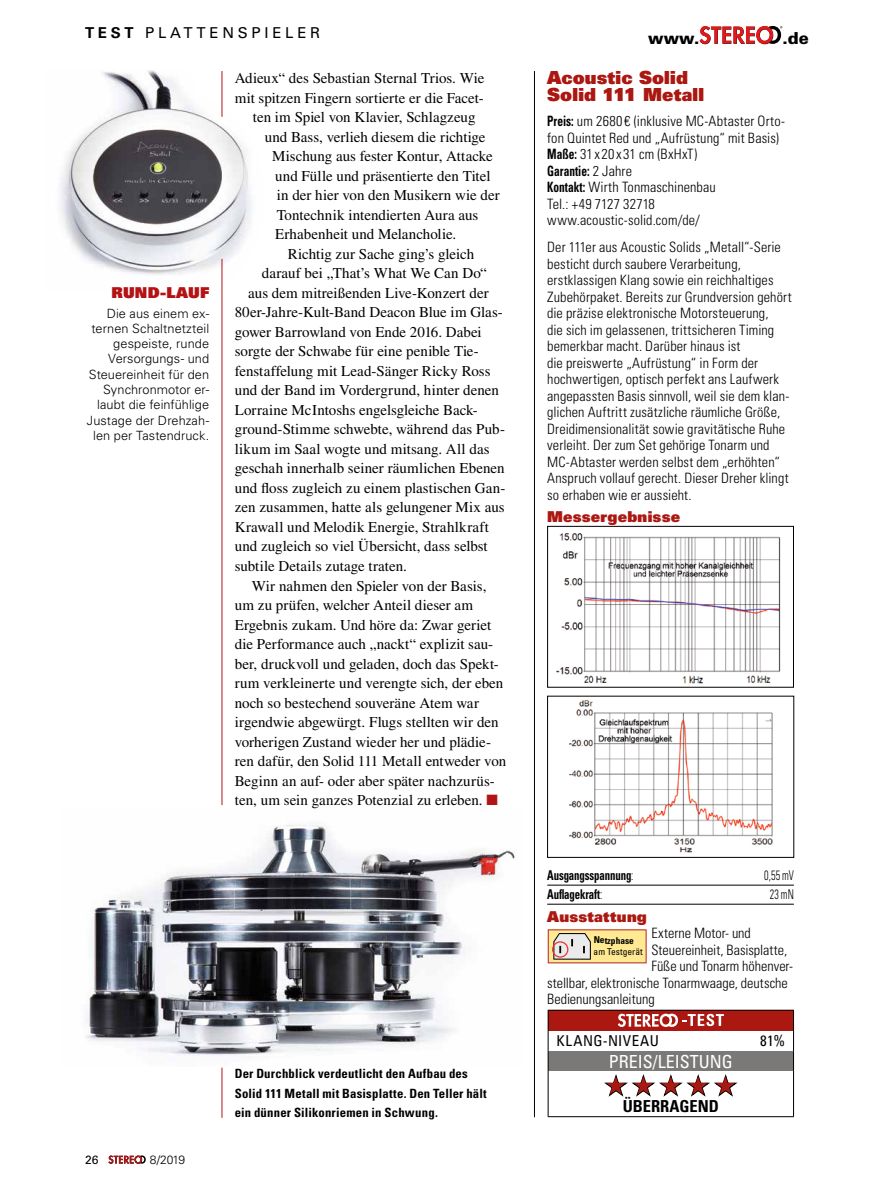
<style>
.page{position:relative;width:893px;height:1191px;background:#fff}
.page>*{position:absolute;margin:0;border:0;box-sizing:border-box;transform-origin:0 0}
.t1{font:25.5px "Zapf Dingbats ITC";color:#ab1811}
.t2{font:18px/17.1px "Univers LT Std X Black";letter-spacing:.01em;color:#ab1811}
.t3{font:condensed 18px "Univers LT Std";color:#fff}
.t4{font:700 condensed 16.5px "Univers LT Std";color:#000}
.t5{font:900 16.5px "Univers LT Std";color:#000}
.t6{font:15px "Times LT Std";color:#000}
.t7{font:15px "Univers LT Std X Black";letter-spacing:.015em;color:#ab1811}
.t8{font:15px "Univers LT Std";letter-spacing:.25em;color:#000}
.t9{font:condensed 15px "Univers LT Std";letter-spacing:.035em;color:#000}
.t10{font:15px "Univers LT Std X Black";letter-spacing:.015em;color:#b41315}
.t11{font:300 condensed 14.25px/16.5px "Univers LT Std";letter-spacing:.005em;color:#000}
.t12{font:700 condensed 13.5px "Univers LT Std";letter-spacing:-.01em;color:#000;scale:.8 1}
.t13{font:300 condensed 13.5px "Univers LT Std";letter-spacing:.01em;color:#000;scale:.75 1}
.t14{font:300 12.75px/15.3px "Univers LT Std";letter-spacing:.005em;color:#000;text-align:right}
.t15{font:700 condensed 12.75px/19.5px "Univers LT Std";letter-spacing:.015em;color:#000}
.t16{font:300 12px "Univers LT Std";color:#000}
.t17{font:12px "Univers LT Std";color:#000}
.t18{font:condensed 9.45px "Univers LT Std";color:#000}
.t19{font:700 condensed 9.45px "Univers LT Std";color:#000}
.s1{font-weight:700}
.s2{color:#b41315}
.s3{font-weight:300}
</style>
<div class="page">
<svg style="left:108px;top:1155px;width:38px;height:8px"></svg>
<img style="left:85px;top:825px;width:431px;height:231px">
<img style="left:60px;top:70px;width:192px;height:223px">
<hr style="left:222px;top:259px;width:1px;height:546px;background:#b41315">
<hr style="left:222px;top:1067px;width:1px;height:50px;background:#b41315">
<hr style="left:222px;top:71px;width:1px;height:46px;background:#b41315">
<hr style="left:547px;top:885px;width:247px;height:1px;background:#000">
<hr style="left:547px;top:904px;width:247px;height:1px;background:#000">
<img style="left:569px;top:700px;width:204px;height:153px">
<div style="left:548px;top:1010px;width:245px;height:20px;background:#ab1811"></div>
<div style="left:548px;top:1051px;width:245px;height:19px;background:#7b7978"></div>
<hr style="left:793px;top:1070px;width:1px;height:46px;background:#000">
<hr style="left:548px;top:1009px;width:181px;height:1px;background:#000">
<hr style="left:729px;top:1009px;width:65px;height:1px;background:#000">
<svg style="left:793px;top:1010px;width:1px;height:60px"></svg>
<svg style="left:548px;top:1010px;width:1px;height:60px"></svg>
<hr style="left:548px;top:1070px;width:1px;height:46px;background:#000">
<hr style="left:548px;top:1116px;width:181px;height:1px;background:#000">
<hr style="left:729px;top:1116px;width:65px;height:1px;background:#000">
<svg style="left:618px;top:1013px;width:106px;height:14px"></svg>
<svg style="left:604px;top:1074px;width:134px;height:23px"></svg>
<img style="left:556px;top:533px;width:225px;height:151px">
<div style="left:547px;top:526px;width:247px;height:161px;border:1px solid #000"></div>
<svg style="left:548px;top:929px;width:99px;height:34px;background:#e9cf97"></svg>
<hr style="left:534px;top:71px;width:1px;height:1046px;background:#000">
<svg style="left:699px;top:26px;width:83px;height:18px"></svg>
<p class="t8" style="left:85px;top:24px;width:237px"><span class="s1">TEST</span> PLATTENSPIELER</p>
<p class="t10" style="left:112px;top:283px;width:99px">RUND-LAUF</p>
<p class="t14" style="left:87px;top:305px;width:124px">Die aus einem ex&shy;ternen Schaltnetzteil gespeiste, runde<br>Versorgungs- und<br>Steuereinheit für den<br>Synchronmotor er&shy;laubt die feinfühlige<br>Justage der Drehzah&shy;len per Tastendruck.</p>
<p class="t6" style="left:235px;top:70px;width:251px">Adieux“ des Sebastian Sternal Trios. Wie</p>
<p class="t6" style="left:235px;top:89px;width:250px">mit spitzen Fingern sortierte er die Facet-</p>
<p class="t6" style="left:253px;top:109px;width:224px">ten im Spiel von Klavier, Schlagzeug</p>
<p class="t6" style="left:265px;top:128px;width:222px">und Bass, verlieh diesem die richtige</p>
<p class="t6" style="left:272px;top:148px;width:222px">Mischung aus fester Kontur, Attacke</p>
<p class="t6" style="left:275px;top:167px;width:217px">und Fülle und präsentierte den Titel</p>
<p class="t6" style="left:277px;top:187px;width:224px">in der hier von den Musikern wie der</p>
<p class="t6" style="left:277px;top:206px;width:203px">Tontechnik intendierten Aura aus</p>
<p class="t6" style="left:275px;top:226px;width:182px">Erhabenheit und Melancholie.</p>
<p class="t6" style="left:288px;top:245px;width:188px">Richtig zur Sache ging’s gleich</p>
<p class="t6" style="left:262px;top:265px;width:227px">darauf bei „That’s What We Can Do“</p>
<p class="t6" style="left:248px;top:284px;width:242px">aus dem mitreißenden Live-Konzert der</p>
<p class="t6" style="left:235px;top:304px;width:270px">80er-Jahre-Kult-Band Deacon Blue im Glas-</p>
<p class="t6" style="left:235px;top:323px;width:249px">gower Barrowland von Ende 2016. Dabei</p>
<p class="t6" style="left:235px;top:343px;width:246px">sorgte der Schwabe für eine penible Tie-</p>
<p class="t6" style="left:235px;top:362px;width:257px">fenstaffelung mit Lead-Sänger Ricky Ross</p>
<p class="t6" style="left:235px;top:382px;width:266px">und der Band im Vordergrund, hinter denen</p>
<p class="t6" style="left:235px;top:401px;width:245px">Lorraine McIntoshs engelsgleiche Back-</p>
<p class="t6" style="left:235px;top:421px;width:272px">ground-Stimme schwebte, während das Pub-</p>
<p class="t6" style="left:235px;top:440px;width:256px">likum im Saal wogte und mitsang. All das</p>
<p class="t6" style="left:235px;top:460px;width:271px">geschah innerhalb seiner räumlichen Ebenen</p>
<p class="t6" style="left:235px;top:479px;width:272px">und floss zugleich zu einem plastischen Gan-</p>
<p class="t6" style="left:235px;top:499px;width:272px">zen zusammen, hatte als gelungener Mix aus</p>
<p class="t6" style="left:235px;top:518px;width:256px">Krawall und Melodik Energie, Strahlkraft</p>
<p class="t6" style="left:235px;top:538px;width:255px">und zugleich so viel Übersicht, dass selbst</p>
<p class="t6" style="left:235px;top:557px;width:174px">subtile Details zutage traten.</p>
<p class="t6" style="left:252px;top:577px;width:236px">Wir nahmen den Spieler von der Basis,</p>
<p class="t6" style="left:235px;top:596px;width:240px">um zu prüfen, welcher Anteil dieser am</p>
<p class="t6" style="left:235px;top:616px;width:258px">Ergebnis zukam. Und höre da: Zwar geriet</p>
<p class="t6" style="left:235px;top:635px;width:260px">die Performance auch „nackt“ explizit sau-</p>
<p class="t6" style="left:235px;top:655px;width:266px">ber, druckvoll und geladen, doch das Spekt-</p>
<p class="t6" style="left:235px;top:674px;width:270px">rum verkleinerte und verengte sich, der eben</p>
<p class="t6" style="left:235px;top:694px;width:246px">noch so bestechend souveräne Atem war</p>
<p class="t6" style="left:235px;top:713px;width:265px">irgendwie abgewürgt. Flugs stellten wir den</p>
<p class="t6" style="left:235px;top:733px;width:258px">vorherigen Zustand wieder her und plädie-</p>
<p class="t6" style="left:235px;top:752px;width:273px">ren dafür, den Solid 111 Metall entweder von</p>
<p class="t6" style="left:235px;top:772px;width:262px">Beginn an auf- oder aber später nachzurüs-</p>
<p class="t6" style="left:235px;top:791px;width:265px">ten, um sein ganzes Potenzial zu erleben. <span class="s2">■</span></p>
<p class="t17" style="left:85px;top:1152px;width:15px">26</p>
<p class="t16" style="left:150px;top:1152px;width:37px">8/2019</p>
<p class="t15" style="left:235px;top:1063px;width:253px">Der Durchblick verdeutlicht den Aufbau des<br>Solid 111 Metall mit Basisplatte. Den Teller hält ein dünner Silikonriemen in Schwung.</p>
<p class="t5" style="left:648px;top:28px;width:53px">www.</p>
<p class="t5" style="left:782px;top:28px;width:28px">.de</p>
<p class="t2" style="left:547px;top:69px;width:158px">Acoustic Solid<br>Solid 111 Metall</p>
<p class="t11" style="left:547px;top:113px;width:239px"><span class="s1">Preis:</span> um 2680 € (inklusive MC-Abtaster Orto&shy;fon Quintet Red und „Aufrüstung“ mit Basis)<br><span class="s1">Maße:</span> 31 x20 x31 cm (BxHxT)<br><span class="s1">Garantie:</span> 2 Jahre<br><span class="s1">Kontakt:</span> Wirth Tonmaschinenbau<br>Tel.: +49 7127 32718 www.acoustic-solid.com/de/</p>
<p class="t11" style="left:547px;top:239px;width:246px">Der 111er aus Acoustic Solids „Metall“-Serie besticht durch saubere Verarbeitung, erstklassigen Klang sowie ein reichhaltiges Zubehörpaket. Bereits zur Grundversion gehört die präzise elektronische Motorsteuerung,<br>die sich im gelassenen, trittsicheren Timing bemerkbar macht. Darüber hinaus ist<br>die preiswerte „Aufrüstung“ in Form der hochwertigen, optisch perfekt ans Laufwerk angepassten Basis sinnvoll, weil sie dem klan&shy;glichen Auftritt zusätzliche räumliche Größe, Dreidimensionalität sowie gravitätische Ruhe verleiht. Der zum Set gehörige Tonarm und MC-Abtaster werden selbst dem „erhöhten“ Anspruch vollauf gerecht. Dieser Dreher klingt so erhaben wie er aussieht.</p>
<p class="t7" style="left:547px;top:506px;width:134px">Messergebnisse</p>
<p class="t12" style="left:547px;top:866px;width:109px">Ausgangsspannung<span class="s3">:</span></p>
<p class="t13" style="left:764px;top:867px;width:41px">0,55 mV</p>
<p class="t12" style="left:547px;top:885px;width:70px">Auflagekraft<span class="s3">:</span></p>
<p class="t13" style="left:770px;top:886px;width:34px">23 mN</p>
<p class="t7" style="left:547px;top:906px;width:101px">Ausstattung</p>
<p class="t11" style="left:651px;top:925px;width:101px">Externe Motor- und</p>
<p class="t11" style="left:651px;top:941px;width:137px">Steuereinheit, Basisplatte,</p>
<p class="t11" style="left:651px;top:958px;width:143px">Füße und Tonarm höhenver-</p>
<p class="t11" style="left:547px;top:974px;width:242px">stellbar, elektronische Tonarmwaage, deutsche</p>
<p class="t11" style="left:547px;top:991px;width:109px">Bedienungsanleitung</p>
<p class="t9" style="left:557px;top:1030px;width:104px">KLANG-NIVEAU</p>
<p class="t9" style="left:760px;top:1030px;width:26px">81%</p>
<p class="t3" style="left:609px;top:1050px;width:126px">PREIS/LEISTUNG</p>
<h1 class="t1" style="left:606px;top:1073px;width:132px">★★★★★</h1>
<p class="t4" style="left:623px;top:1096px;width:98px">ÜBERRAGEND</p>
<p class="t19" style="left:594px;top:934px;width:42px">Netzphase</p>
<p class="t18" style="left:594px;top:945px;width:51px">am Testgerät</p>
</div>
